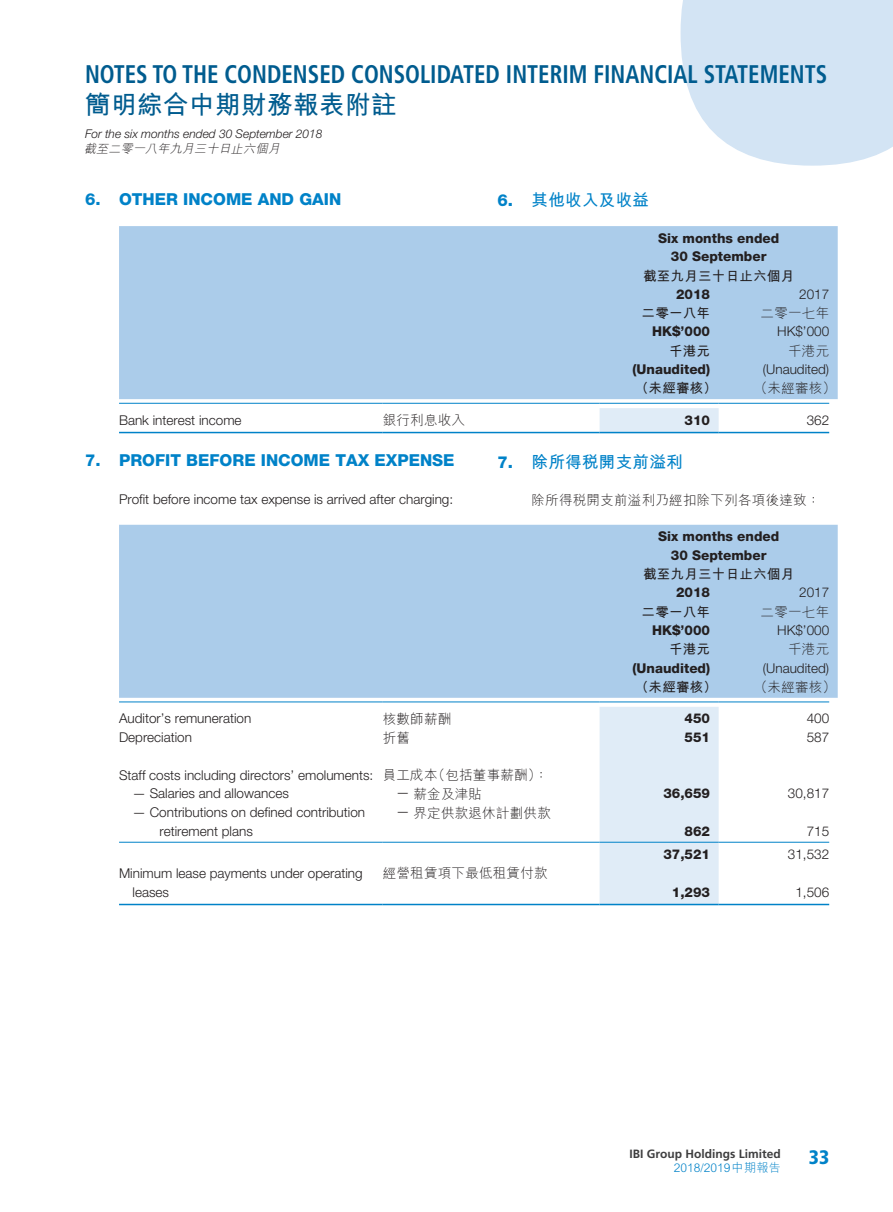
<style>
.page{position:relative;width:893px;height:1212px;background:#fff}
.page>*{position:absolute;margin:0;border:0;box-sizing:border-box;transform-origin:0 0}
.t1{font:700 condensed 25.5px "Frutiger LT Std";color:#005c8f;scale:.9 1}
.t2{font:700 25.5px "M Hei HK";letter-spacing:.02em;color:#005c8f}
.t3{font:900 condensed 19.5px "Frutiger LT Std";color:#0082c8}
._01_H1_E{font:800 16.5px "Helvetica Neue LT Std";color:#0082c8}
._001_H1_C{font:700 16.5px "M Hei HK";letter-spacing:.02em;color:#0082c8}
._50_Table_txt{font:300 13.5px "Helvetica Neue LT Std";color:#231f20}
._50_Table_txt-2{font:800 13.5px "Helvetica Neue LT Std";color:#231f20}
._50_Table_txt-3{font:300 13.5px "M Hei HK";letter-spacing:.02em;color:#231f20}
._00_txt_E{font:300 13.5px "Helvetica Neue LT Std";color:#231f20}
._50_Table_txt-4{font:700 13.5px "M Hei HK";letter-spacing:.02em;color:#231f20}
._000_txt_C{font:300 13.5px "M Hei HK";letter-spacing:.02em;color:#231f20}
.t4{font:italic 300 12px "Helvetica Neue LT Std";letter-spacing:-.005em;color:#231f20}
.t5{font:700 12px "Frutiger LT Std";color:#3e3e3f}
.t6{font:italic 300 12px "M Hei HK";color:#231f20}
.t7{font:300 12px "M Hei HK";color:#0082c8}
.s1{font-family:"Helvetica Neue LT Std";font-weight:800}
</style>
<div class="page">
<div style="left:119px;top:226px;width:719px;height:173px;background:#abccea"></div>
<div style="left:600px;top:408px;width:119px;height:24px;background:#e0ecf7"></div>
<hr style="left:119px;top:403px;width:264px;height:1px;background:#0082c8">
<hr style="left:383px;top:403px;width:217px;height:1px;background:#0082c8">
<hr style="left:600px;top:403px;width:119px;height:1px;background:#0082c8">
<hr style="left:719px;top:403px;width:110px;height:1px;background:#0082c8">
<hr style="left:119px;top:432px;width:264px;height:1px;background:#0082c8">
<hr style="left:383px;top:432px;width:217px;height:1px;background:#0082c8">
<hr style="left:600px;top:432px;width:119px;height:1px;background:#0082c8">
<hr style="left:719px;top:432px;width:110px;height:1px;background:#0082c8">
<div style="left:119px;top:525px;width:719px;height:173px;background:#abccea"></div>
<div style="left:600px;top:707px;width:119px;height:197px;background:#e0ecf7"></div>
<hr style="left:119px;top:701px;width:264px;height:1px;background:#0082c8">
<hr style="left:383px;top:701px;width:217px;height:1px;background:#0082c8">
<hr style="left:600px;top:701px;width:119px;height:1px;background:#0082c8">
<hr style="left:719px;top:701px;width:110px;height:1px;background:#0082c8">
<hr style="left:119px;top:842px;width:264px;height:1px;background:#0082c8">
<hr style="left:383px;top:842px;width:217px;height:1px;background:#0082c8">
<hr style="left:600px;top:842px;width:119px;height:1px;background:#0082c8">
<hr style="left:719px;top:842px;width:110px;height:1px;background:#0082c8">
<hr style="left:119px;top:904px;width:264px;height:1px;background:#0082c8">
<hr style="left:383px;top:904px;width:217px;height:1px;background:#0082c8">
<hr style="left:600px;top:904px;width:119px;height:1px;background:#0082c8">
<hr style="left:719px;top:904px;width:110px;height:1px;background:#0082c8">
<svg style="left:680px;top:0;width:213px;height:166px;background:#d7e6f5"></svg>
<h1 class="t1" style="left:85px;top:59px;width:826px">NOTES TO THE CONDENSED CONSOLIDATED INTERIM FINANCIAL STATEMENTS</h1>
<h1 class="t2" style="left:85px;top:86px;width:313px">簡明綜合中期財務報表附註</h1>
<p class="t4" style="left:85px;top:127px;width:239px">For the six months ended 30 September 2018</p>
<p class="t6" style="left:84px;top:143px;width:200px">截至二零一八年九月三十日止六個月</p>
<p class="_01_H1_E" style="left:85px;top:189px;width:258px">6. OTHER INCOME AND GAIN</p>
<p class="_001_H1_C" style="left:497px;top:188px;width:153px"><span class="s1">6.</span> 其他收入及收益</p>
<p class="_50_Table_txt-2" style="left:658px;top:230px;width:123px">Six months ended</p>
<p class="_50_Table_txt-2" style="left:671px;top:248px;width:97px">30 September</p>
<p class="_50_Table_txt-4" style="left:643px;top:266px;width:153px">截至九月三十日止六個月</p>
<p class="_50_Table_txt-2" style="left:676px;top:286px;width:36px">2018</p>
<p class="_50_Table_txt" style="left:799px;top:286px;width:32px">2017</p>
<p class="_50_Table_txt-4" style="left:641px;top:303px;width:70px">二零一八年</p>
<p class="_50_Table_txt-3" style="left:761px;top:306px;width:70px">二零一七年</p>
<p class="_50_Table_txt-2" style="left:652px;top:323px;width:60px">HK$’000</p>
<p class="_50_Table_txt" style="left:777px;top:323px;width:54px">HK$’000</p>
<p class="_50_Table_txt-4" style="left:669px;top:341px;width:43px">千港元</p>
<p class="_50_Table_txt-3" style="left:788px;top:344px;width:43px">千港元</p>
<p class="_50_Table_txt-2" style="left:633px;top:361px;width:79px">(Unaudited)</p>
<p class="_50_Table_txt" style="left:763px;top:361px;width:68px">(Unaudited)</p>
<p class="_50_Table_txt-4" style="left:635px;top:378px;width:83px">（未經審核）</p>
<p class="_50_Table_txt-3" style="left:754px;top:381px;width:83px">（未經審核）</p>
<p class="_50_Table_txt" style="left:119px;top:411px;width:124px">Bank interest income</p>
<p class="_50_Table_txt-3" style="left:383px;top:413px;width:84px">銀行利息收入</p>
<p class="_50_Table_txt-2" style="left:685px;top:412px;width:27px">310</p>
<p class="_50_Table_txt" style="left:807px;top:411px;width:24px">362</p>
<p class="_01_H1_E" style="left:85px;top:450px;width:371px">7. PROFIT BEFORE INCOME TAX EXPENSE</p>
<p class="_00_txt_E" style="left:119px;top:491px;width:336px">Profit before income tax expense is arrived after charging:</p>
<p class="_50_Table_txt-2" style="left:658px;top:528px;width:123px">Six months ended</p>
<p class="_50_Table_txt-2" style="left:671px;top:547px;width:97px">30 September</p>
<p class="_50_Table_txt-4" style="left:643px;top:564px;width:153px">截至九月三十日止六個月</p>
<p class="_50_Table_txt-2" style="left:676px;top:585px;width:36px">2018</p>
<p class="_50_Table_txt" style="left:799px;top:584px;width:32px">2017</p>
<p class="_50_Table_txt-4" style="left:641px;top:602px;width:70px">二零一八年</p>
<p class="_50_Table_txt-3" style="left:761px;top:605px;width:70px">二零一七年</p>
<p class="_50_Table_txt-2" style="left:652px;top:622px;width:60px">HK$’000</p>
<p class="_50_Table_txt" style="left:777px;top:622px;width:54px">HK$’000</p>
<p class="_50_Table_txt-4" style="left:669px;top:639px;width:43px">千港元</p>
<p class="_50_Table_txt-3" style="left:788px;top:642px;width:43px">千港元</p>
<p class="_50_Table_txt-2" style="left:633px;top:660px;width:79px">(Unaudited)</p>
<p class="_50_Table_txt" style="left:763px;top:659px;width:68px">(Unaudited)</p>
<p class="_50_Table_txt-4" style="left:635px;top:677px;width:83px">（未經審核）</p>
<p class="_50_Table_txt-3" style="left:754px;top:680px;width:83px">（未經審核）</p>
<p class="_50_Table_txt" style="left:119px;top:710px;width:134px">Auditor’s remuneration</p>
<p class="_50_Table_txt-3" style="left:383px;top:712px;width:70px">核數師薪酬</p>
<p class="_50_Table_txt-2" style="left:685px;top:710px;width:27px">450</p>
<p class="_50_Table_txt" style="left:807px;top:710px;width:24px">400</p>
<p class="_50_Table_txt" style="left:119px;top:729px;width:75px">Depreciation</p>
<p class="_50_Table_txt-3" style="left:383px;top:731px;width:29px">折舊</p>
<p class="_50_Table_txt-2" style="left:685px;top:729px;width:27px">551</p>
<p class="_50_Table_txt" style="left:807px;top:729px;width:24px">587</p>
<p class="_50_Table_txt" style="left:119px;top:766px;width:256px">Staff costs including directors’ emoluments:</p>
<p class="_50_Table_txt-3" style="left:383px;top:768px;width:167px">員工成本（包括董事薪酬）：</p>
<p class="_50_Table_txt" style="left:133px;top:785px;width:158px">— Salaries and allowances</p>
<p class="_50_Table_txt-3" style="left:396px;top:787px;width:87px"><sup>—</sup> 薪金及津貼</p>
<p class="_50_Table_txt-2" style="left:663px;top:785px;width:48px">36,659</p>
<p class="_50_Table_txt" style="left:788px;top:785px;width:43px">30,817</p>
<p class="_50_Table_txt" style="left:133px;top:804px;width:234px">— Contributions on defined contribution</p>
<p class="_50_Table_txt" style="left:160px;top:823px;width:95px">retirement plans</p>
<p class="_001_H1_C" style="left:497px;top:450px;width:187px"><span class="s1">7.</span> 除所得稅開支前溢利</p>
<p class="_000_txt_C" style="left:531px;top:493px;width:290px">除所得稅開支前溢利乃經扣除下列各項後達致：</p>
<p class="_50_Table_txt-3" style="left:396px;top:806px;width:156px"><sup>—</sup> 界定供款退休計劃供款</p>
<p class="_50_Table_txt-2" style="left:685px;top:823px;width:27px">862</p>
<p class="_50_Table_txt" style="left:807px;top:823px;width:24px">715</p>
<p class="_50_Table_txt-2" style="left:663px;top:846px;width:48px">37,521</p>
<p class="_50_Table_txt" style="left:788px;top:846px;width:43px">31,532</p>
<p class="_50_Table_txt" style="left:119px;top:865px;width:245px">Minimum lease payments under operating</p>
<p class="_50_Table_txt" style="left:133px;top:883px;width:38px">leases</p>
<p class="_50_Table_txt-3" style="left:383px;top:866px;width:166px">經營租賃項下最低租賃付款</p>
<p class="_50_Table_txt-2" style="left:672px;top:884px;width:40px">1,293</p>
<p class="_50_Table_txt" style="left:795px;top:883px;width:35px">1,506</p>
<p class="t5" style="left:629px;top:1146px;width:153px">IBI Group Holdings Limited</p>
<p class="t7" style="left:674px;top:1161px;width:108px">2018/2019中期報告</p>
<h2 class="t3" style="left:809px;top:1145px;width:22px">33</h2>
</div>
